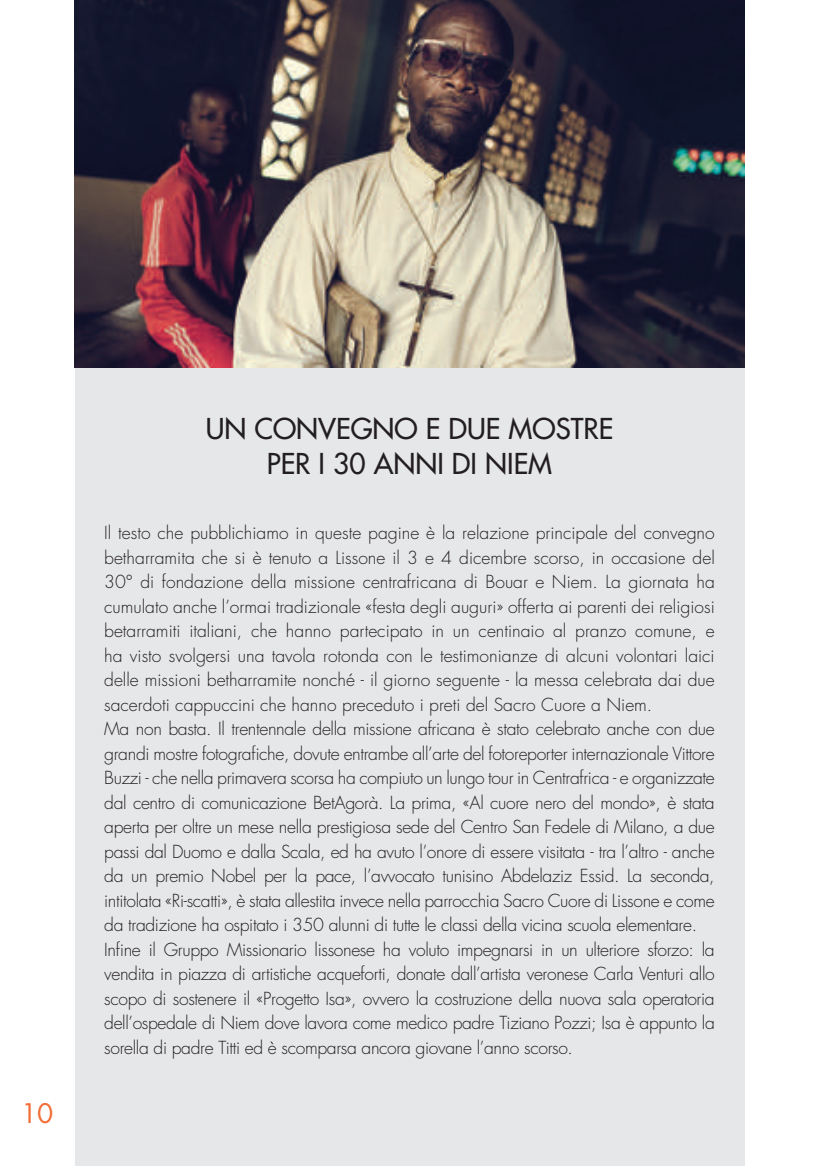
<style>
.page{position:relative;width:819px;height:1166px;background:#fff}
.page>*{position:absolute;margin:0;border:0;box-sizing:border-box;transform-origin:0 0}
.t1{font:28px/35px "Futura";color:#231f20;text-align:center}
.t2{font:26.25px "Futura";color:#f26d36}
.t3{font:300 17.5px/24.5px "Futura";letter-spacing:-.02em;color:#231f20}
</style>
<div class="page">
<div style="left:75px;top:0;width:669px;height:1166px;background:#e6e7e9"></div>
<img style="left:74px;top:0;width:670px;height:368px">
<h2 class="t2" style="left:21px;top:1096px;width:34px">10</h2>
<h1 class="t1" style="left:206px;top:411px;width:409px">UN CONVEGNO E DUE MOSTRE<br>PER I 30 ANNI DI NIEM</h1>
<p class="t3" style="left:104px;top:521px;width:612px">Il testo che pubblichiamo in queste pagine è la relazione principale del convegno betharramita che si è tenuto a Lissone il 3 e 4 dicembre scorso, in occasione del 30° di fondazione della missione centrafricana di Bouar e Niem. La giornata ha cumulato anche l’ormai tradizionale «festa degli auguri» offerta ai parenti dei religiosi betarramiti italiani, che hanno partecipato in un centinaio al pranzo comune, e ha visto svolgersi una tavola rotonda con le testimonianze di alcuni volontari laici delle missioni betharramite nonché - il giorno seguente - la messa celebrata dai due sacerdoti cappuccini che hanno preceduto i preti del Sacro Cuore a Niem.<br>Ma non basta. Il trentennale della missione africana è stato celebrato anche con due grandi mostre fotografiche, dovute entrambe all’arte del fotoreporter internazionale Vittore Buzzi - che nella primavera scorsa ha compiuto un lungo tour in Centrafrica - e organizzate dal centro di comunicazione BetAgorà. La prima, «Al cuore nero del mondo», è stata aperta per oltre un mese nella prestigiosa sede del Centro San Fedele di Milano, a due passi dal Duomo e dalla Scala, ed ha avuto l’onore di essere visitata - tra l’altro - anche da un premio Nobel per la pace, l’avvocato tunisino Abdelaziz Essid. La seconda, intitolata «Ri-scatti», è stata allestita invece nella parrocchia Sacro Cuore di Lissone e come da tradizione ha ospitato i 350 alunni di tutte le classi della vicina scuola elementare.<br>Infine il Gruppo Missionario lissonese ha voluto impegnarsi in un ulteriore sforzo: la vendita in piazza di artistiche acqueforti, donate dall’artista veronese Carla Venturi allo scopo di sostenere il «Progetto Isa», ovvero la costruzione della nuova sala operatoria dell’ospedale di Niem dove lavora come medico padre Tiziano Pozzi; Isa è appunto la sorella di padre Titti ed è scomparsa ancora giovane l’anno scorso.</p>
</div>
